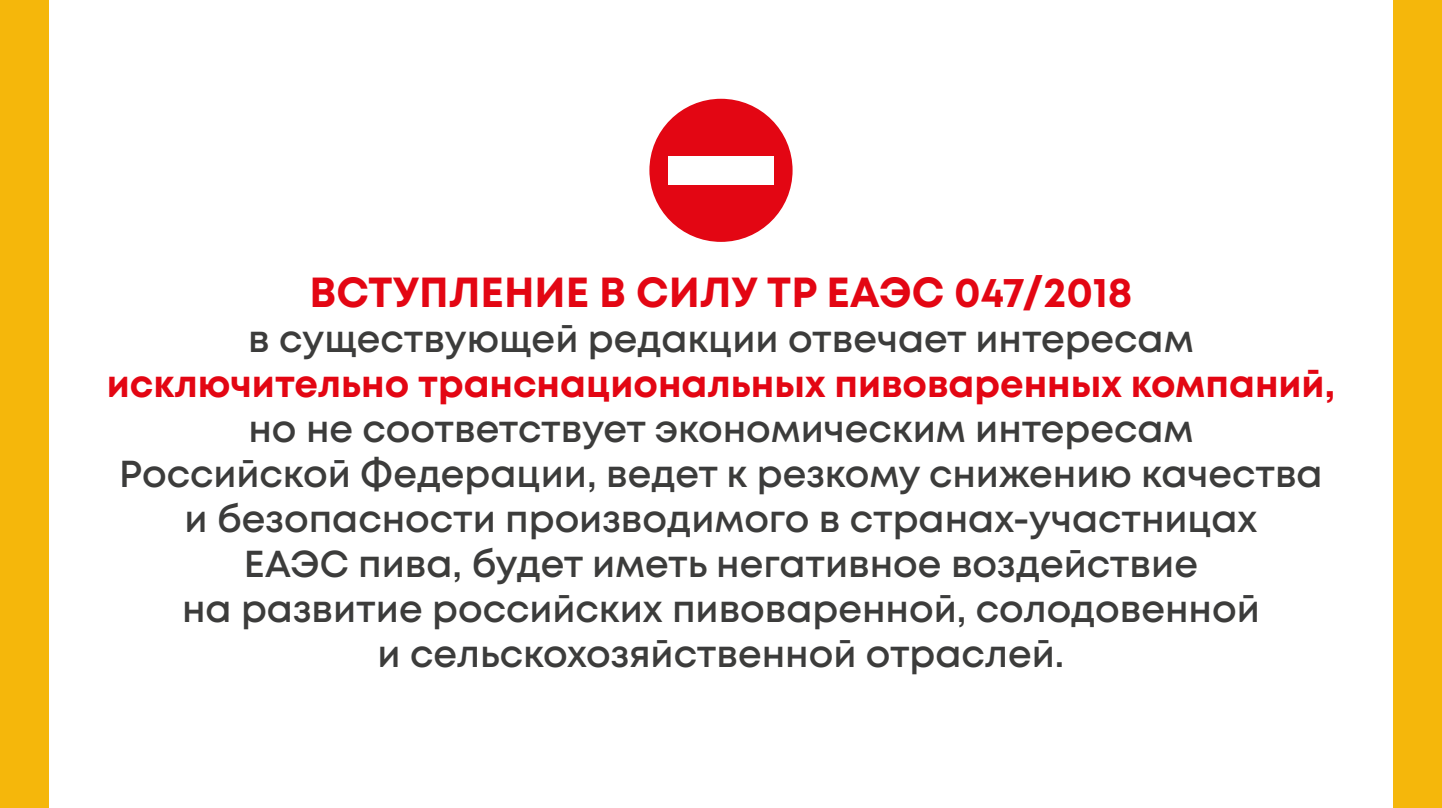
<style>
.page{position:relative;width:1442px;height:808px;background:#fff}
.page>*{position:absolute;margin:0;border:0;box-sizing:border-box;transform-origin:0 0}
.t1{font:700 42px "Mont";color:#e30613}
.t2{font:600 37.5px/45px "Mont";color:#3c3c3b;text-align:center}
.t3{font:700 37.5px "Mont";color:#e30613}
</style>
<div class="page">
<div style="left:649px;top:99px;width:143px;height:143px;background:#e30613;border-radius:50%"></div>
<div style="left:0;top:0;width:49px;height:808px;background:#f5b70b"></div>
<div style="left:1393px;top:0;width:48px;height:808px;background:#f5b70b"></div>
<div style="left:668px;top:156px;width:105px;height:28px;background:#fff"></div>
<p class="t1" style="left:309px;top:265px;width:824px">ВСТУПЛЕНИЕ В СИЛУ ТР ЕАЭС 047/2018</p>
<p class="t2" style="left:248px;top:317px;width:947px">в существующей редакции отвечает интересам</p>
<p class="t3" style="left:107px;top:360px;width:1229px">исключительно транснациональных пивоваренных компаний,</p>
<p class="t2" style="left:119px;top:407px;width:1204px">но не соответствует экономическим интересам<br>Российской Федерации, ведет к резкому снижению качества и безопасности производимого в странах-участницах<br>ЕАЭС пива, будет иметь негативное воздействие<br>на развитие российских пивоваренной, солодовенной<br>и сельскохозяйственной отраслей.</p>
</div>
